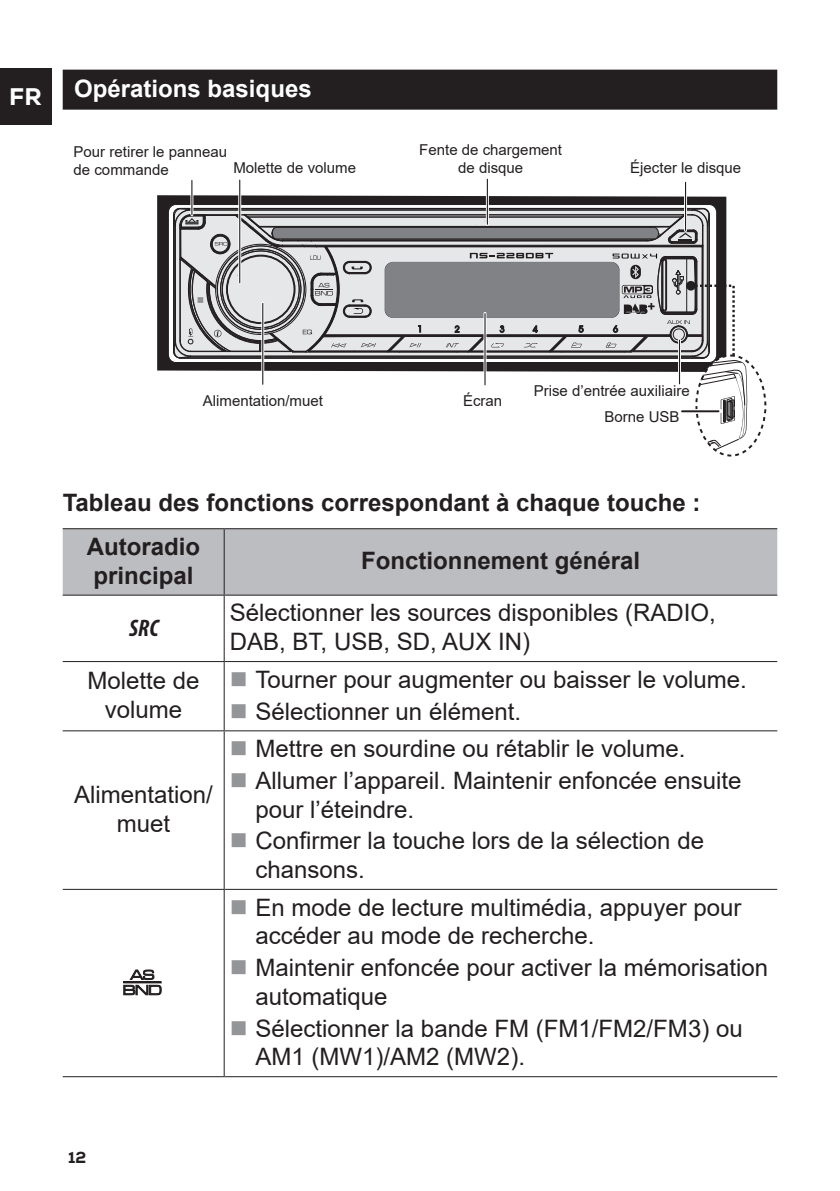
<style>
.page{position:relative;width:840px;height:1191px;background:#fff}
.page>*{position:absolute;margin:0;border:0;box-sizing:border-box;transform-origin:0 0}
.t1{font:24px/31.6px "Arial";color:#231f20}
.t2{font:700 24px/43.8px "Arial";color:#231f20}
.t3{font:700 24px "Arial";color:#fff}
.t4{font:italic 700 condensed 24px "Myriad Pro";color:#231f20}
.t5{font:800 24px "Nexa";color:#fff}
.t6{font:800 16px "Nexa";color:#231f20}
.t7{font:15px/18px "Arial";color:#231f20}
</style>
<div class="page">
<div style="left:0;top:69px;width:51px;height:56px;background:#231f20"></div>
<div style="left:63px;top:70px;width:713px;height:40px;background:#231f20"></div>
<svg style="left:157px;top:195px;width:569px;height:176px;fill:#231f20"></svg>
<hr style="left:238px;top:180px;width:3px;height:103px;background:#fff">
<hr style="left:239px;top:180px;width:1px;height:103px;background:#231f20">
<hr style="left:485px;top:179px;width:3px;height:45px;background:#fff">
<hr style="left:486px;top:179px;width:1px;height:45px;background:#231f20">
<hr style="left:683px;top:182px;width:3px;height:48px;background:#fff">
<hr style="left:684px;top:182px;width:1px;height:48px;background:#231f20">
<hr style="left:190px;top:180px;width:3px;height:35px;background:#fff">
<hr style="left:191px;top:180px;width:1px;height:35px;background:#231f20">
<svg style="left:173px;top:208px;width:573px;height:249px"></svg>
<div style="left:63px;top:529px;width:713px;height:65px;background:#bcbdc0"></div>
<hr style="left:63px;top:528px;width:161px;height:1px;background:#231f20">
<hr style="left:223px;top:529px;width:1px;height:65px;background:#231f20">
<hr style="left:63px;top:594px;width:161px;height:1px;background:#231f20">
<hr style="left:223px;top:595px;width:1px;height:66px;background:#231f20">
<hr style="left:223px;top:731px;width:1px;height:158px;background:#231f20">
<hr style="left:63px;top:889px;width:161px;height:1px;background:#231f20">
<hr style="left:224px;top:889px;width:552px;height:1px;background:#231f20">
<hr style="left:223px;top:890px;width:1px;height:186px;background:#231f20">
<hr style="left:63px;top:1076px;width:161px;height:1px;background:#231f20">
<hr style="left:224px;top:1076px;width:552px;height:1px;background:#231f20">
<hr style="left:224px;top:528px;width:552px;height:1px;background:#231f20">
<hr style="left:224px;top:594px;width:552px;height:1px;background:#231f20">
<hr style="left:63px;top:661px;width:161px;height:1px;background:#231f20">
<hr style="left:63px;top:730px;width:161px;height:1px;background:#231f20">
<hr style="left:224px;top:661px;width:552px;height:1px;background:#231f20">
<hr style="left:223px;top:662px;width:1px;height:68px;background:#231f20">
<hr style="left:224px;top:730px;width:552px;height:1px;background:#231f20">
<svg style="left:123px;top:969px;width:38px;height:26px"></svg>
<div style="left:123px;top:981px;width:38px;height:2px;border:1px solid #231f20"></div>
<p class="t5" style="left:9px;top:81px;width:34px">FR</p>
<p class="t3" style="left:74px;top:71px;width:239px">Opérations basiques</p>
<p class="t7" style="left:74px;top:142px;width:155px">Pour retirer le panneau de commande</p>
<p class="t7" style="left:233px;top:159px;width:124px">Molette de volume</p>
<p class="t7" style="left:419px;top:141px;width:144px;text-align:center">Fente de chargement de disque</p>
<p class="t7" style="left:630px;top:159px;width:112px">Éjecter le disque</p>
<p class="t7" style="left:203px;top:392px;width:122px">Alimentation/muet</p>
<p class="t7" style="left:462px;top:392px;width:41px">Écran</p>
<p class="t7" style="left:604px;top:378px;width:87px;line-height:25.2px;text-indent:-71px">Prise d’entrée auxiliaire<br>Borne USB</p>
<p class="t2" style="left:87px;top:481px;width:615px;text-indent:-24px">Tableau des fonctions correspondant à chaque touche :<br>Autoradio</p>
<p class="t2" style="left:93px;top:554px;width:102px">principal</p>
<p class="t2" style="left:361px;top:539px;width:280px">Fonctionnement général</p>
<p class="t4" style="left:129px;top:613px;width:31px">SRC</p>
<p class="t1" style="left:230px;top:598px;width:487px;line-height:28.8px">Sélectionner les sources disponibles (RADIO,<br>DAB, BT, USB, SD, AUX IN)</p>
<p class="t1" style="left:87px;top:666px;width:114px;line-height:28.8px;text-align:center">Molette de volume</p>
<p class="t1" style="left:255px;top:663px;width:492px">Tourner pour augmenter ou baisser le volume.<br>Sélectionner un élément.</p>
<p class="t1" style="left:74px;top:780px;width:140px;line-height:28.8px;text-align:center">Alimentation/ muet</p>
<p class="t6" style="left:68px;top:1146px;width:20px">12</p>
<p class="t1" style="left:255px;top:732px;width:487px">Mettre en sourdine ou rétablir le volume.<br>Allumer l’appareil. Maintenir enfoncée ensuite</p>
<p class="t1" style="left:255px;top:793px;width:450px">pour l’éteindre.<br>Confirmer la touche lors de la sélection de</p>
<p class="t1" style="left:255px;top:850px;width:487px;line-height:37.6px">chansons.<br>En mode de lecture multimédia, appuyer pour</p>
<p class="t1" style="left:255px;top:920px;width:514px">accéder au mode de recherche.<br>Maintenir enfoncée pour activer la mémorisation</p>
<p class="t1" style="left:255px;top:980px;width:488px">automatique<br>Sélectionner la bande FM (FM1/FM2/FM3) ou</p>
<p class="t1" style="left:255px;top:1041px;width:271px">AM1 (MW1)/AM2 (MW2).</p>
</div>
